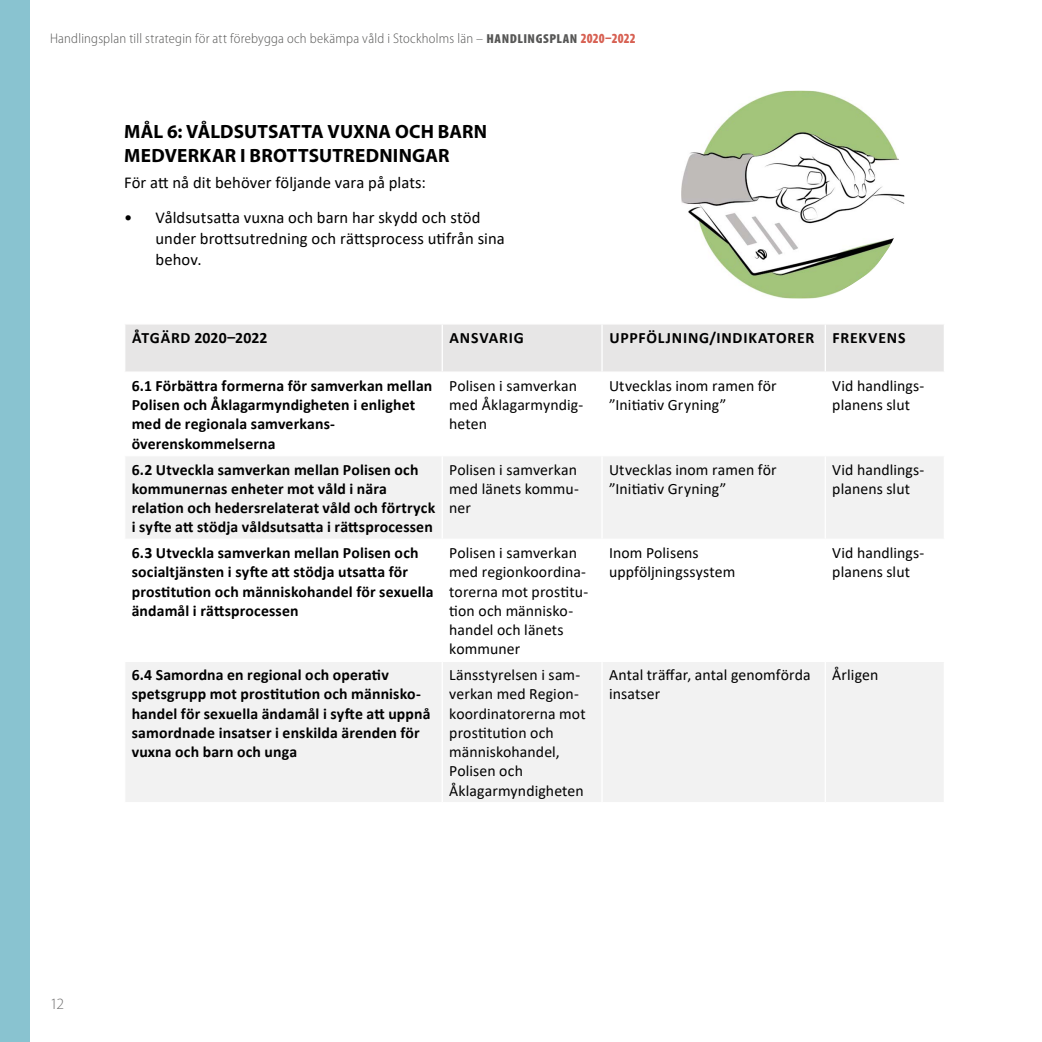
<style>
.page{position:relative;width:1042px;height:1042px;background:#fff}
.page>*{position:absolute;margin:0;border:0;box-sizing:border-box;transform-origin:0 0}
.Underrubrik_2{font:700 19.25px/23.1px "Myriad Pro";letter-spacing:.01em;color:#000}
.Brödtext{font:16.62px/21px "Calibri";letter-spacing:.005em;color:#000}
.Tabell_bröd{font:700 15.75px/19.2px "Calibri";letter-spacing:.01em;color:#000}
.Tabell_bröd-2{font:15.75px/19.2px "Calibri";letter-spacing:.005em;color:#000}
.Tabell_huvud{font:700 15.75px "Calibri";letter-spacing:.05em;color:#000}
.Tabell_huvud-2{font:700 15.75px "Calibri";letter-spacing:.01em;color:#000}
.t1{font:300 15.75px "Myriad Pro";color:#706f6f}
.t2{font:300 semi-condensed 14px "Myriad Pro";letter-spacing:.015em;color:#575756}
.s1{font-weight:900;font-stretch:condensed;font-size:12.95px}
.s2{font-weight:900;font-stretch:condensed;color:#d76052}
</style>
<div class="page">
<div style="left:0;top:0;width:30px;height:1042px;background:#89c3d0"></div>
<div style="left:125px;top:324px;width:819px;height:47px;background:#e7e6e6"></div>
<svg style="left:126px;top:457px;width:818px;height:345px;fill:#f2f2f2"></svg>
<hr style="left:441px;top:324px;width:2px;height:47px;background:#fff">
<hr style="left:601px;top:324px;width:2px;height:47px;background:#fff">
<hr style="left:824px;top:324px;width:2px;height:47px;background:#fff">
<hr style="left:441px;top:456px;width:2px;height:83px;background:#fff">
<hr style="left:601px;top:456px;width:2px;height:83px;background:#fff">
<hr style="left:824px;top:456px;width:2px;height:83px;background:#fff">
<hr style="left:124px;top:539px;width:318px;height:1px;background:#fff">
<hr style="left:442px;top:539px;width:160px;height:1px;background:#fff">
<hr style="left:441px;top:540px;width:2px;height:121px;background:#fff">
<hr style="left:602px;top:539px;width:223px;height:1px;background:#fff">
<hr style="left:601px;top:540px;width:2px;height:121px;background:#fff">
<hr style="left:825px;top:539px;width:120px;height:1px;background:#fff">
<hr style="left:824px;top:540px;width:2px;height:121px;background:#fff">
<hr style="left:124px;top:661px;width:318px;height:1px;background:#fff">
<hr style="left:442px;top:661px;width:160px;height:1px;background:#fff">
<hr style="left:441px;top:662px;width:2px;height:140px;background:#fff">
<hr style="left:602px;top:661px;width:223px;height:1px;background:#fff">
<hr style="left:601px;top:662px;width:2px;height:140px;background:#fff">
<hr style="left:825px;top:661px;width:120px;height:1px;background:#fff">
<hr style="left:824px;top:662px;width:2px;height:140px;background:#fff">
<img style="left:681px;top:91px;width:223px;height:207px">
<p class="t2" style="left:50px;top:31px;width:587px">Handlingsplan till strategin för att förebygga och bekämpa våld i Stockholms län – <span class="s1">HANDLINGSPLAN</span> <span class="s2">2020–2022</span></p>
<h2 class="Underrubrik_2" style="left:124px;top:121px;width:364px">MÅL 6: VÅLDSUTSATTA VUXNA OCH BARN<br>MEDVERKAR I BROTTSUTREDNINGAR</h2>
<p class="Brödtext" style="left:124px;top:171px;width:303px">För att nå dit behöver följande vara på plats:</p>
<p class="Brödtext" style="left:156px;top:207px;width:351px;text-indent:-32px">• Våldsutsatta vuxna och barn har skydd och stöd under brottsutredning och rättsprocess utifrån sina behov.</p>
<p class="Tabell_huvud-2" style="left:132px;top:326px;width:137px">ÅTGÄRD 2020–2022</p>
<p class="Tabell_huvud" style="left:449px;top:326px;width:76px">ANSVARIG</p>
<p class="Tabell_huvud" style="left:609px;top:326px;width:206px">UPPFÖLJNING/INDIKATORER</p>
<p class="Tabell_huvud" style="left:832px;top:326px;width:74px">FREKVENS</p>
<p class="Tabell_bröd" style="left:132px;top:376px;width:302px">6.1 Förbättra formerna för samverkan mellan Polisen och Åklagarmyndigheten i enlighet med de regionala samverkans&shy;överenskommelserna</p>
<p class="Tabell_bröd-2" style="left:449px;top:376px;width:135px">Polisen i samverkan med Åklagarmyndig&shy;heten</p>
<p class="Tabell_bröd-2" style="left:609px;top:376px;width:169px">Utvecklas inom ramen för ”Initiativ Gryning”</p>
<p class="Tabell_bröd-2" style="left:832px;top:376px;width:93px">Vid handlings&shy;planens slut</p>
<p class="Tabell_bröd" style="left:132px;top:459px;width:305px">6.2 Utveckla samverkan mellan Polisen och kommunernas enheter mot våld i nära relation och hedersrelaterat våld och förtryck i syfte att stödja våldsutsatta i rättsprocessen</p>
<p class="Tabell_bröd-2" style="left:449px;top:459px;width:131px">Polisen i samverkan med länets kommu&shy;ner</p>
<p class="Tabell_bröd-2" style="left:609px;top:459px;width:169px">Utvecklas inom ramen för ”Initiativ Gryning”</p>
<p class="Tabell_bröd-2" style="left:832px;top:459px;width:93px">Vid handlings&shy;planens slut</p>
<p class="Tabell_bröd" style="left:132px;top:543px;width:303px">6.3 Utveckla samverkan mellan Polisen och socialtjänsten i syfte att stödja utsatta för prostitution och människohandel för sexuella ändamål i rättsprocessen</p>
<p class="Tabell_bröd-2" style="left:449px;top:543px;width:140px">Polisen i samverkan med regionkoordina&shy;torerna mot prostitu&shy;tion och människo&shy;handel och länets kommuner</p>
<p class="Tabell_bröd-2" style="left:609px;top:543px;width:128px">Inom Polisens uppföljningssystem</p>
<p class="Tabell_bröd-2" style="left:832px;top:543px;width:93px">Vid handlings&shy;planens slut</p>
<p class="Tabell_bröd" style="left:132px;top:665px;width:300px">6.4 Samordna en regional och operativ spetsgrupp mot prostitution och människo&shy;handel för sexuella ändamål i syfte att uppnå samordnade insatser i enskilda ärenden för vuxna och barn och unga</p>
<p class="Tabell_bröd-2" style="left:449px;top:665px;width:138px">Länsstyrelsen i sam&shy;verkan med Region&shy;koordinatorerna mot prostitution och människohandel,<br>Polisen och<br>Åklagarmyndigheten</p>
<p class="Tabell_bröd-2" style="left:609px;top:665px;width:203px">Antal träffar, antal genomförda insatser</p>
<p class="Tabell_bröd-2" style="left:832px;top:665px;width:48px">Årligen</p>
<p class="t1" style="left:50px;top:995px;width:16px">12</p>
</div>
